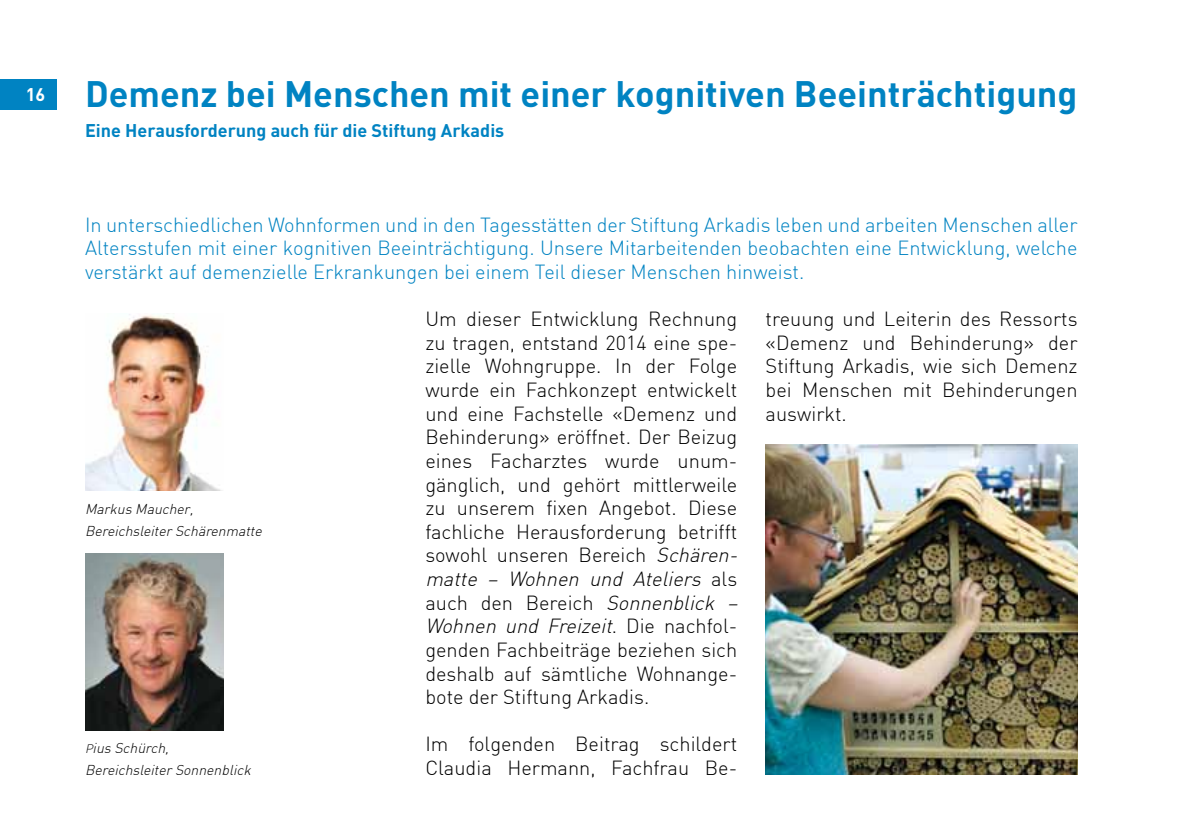
<style>
.page{position:relative;width:1191px;height:840px;background:#fff}
.page>*{position:absolute;margin:0;border:0;box-sizing:border-box;transform-origin:0 0}
.t1{font:700 36px "DIN";color:#0083c2}
.t2{font:300 20px/23.6px "DIN";color:#000}
.t3{font:300 20px/23.6px "DIN";color:#0083c2;text-align:justify}
.t4{font:700 18px "DIN";color:#0083c2}
.t5{font:700 18px "DIN";color:#fff}
.t6{font:italic 300 14px/22px "DIN";color:#000}
.s1{font-size:12px}
.s2{font-style:italic}
</style>
<div class="page">
<img style="left:85px;top:313px;width:135px;height:177px">
<img style="left:85px;top:553px;width:139px;height:177px">
<img style="left:765px;top:444px;width:312px;height:330px">
<div style="left:0;top:79px;width:57px;height:31px;background:#0083c2"></div>
<p class="t5" style="left:26px;top:83px;width:21px">16</p>
<h1 class="t1" style="left:85px;top:70px;width:994px">Demenz bei Menschen mit einer kognitiven Beeinträchtigung</h1>
<p class="t4" style="left:85px;top:119px;width:421px">Eine Herausforderung auch für die Stiftung Arkadis</p>
<p class="t3" style="left:85px;top:212px;width:994px">In unterschiedlichen Wohnformen und in den Tagesstätten der Stiftung Arkadis leben und arbeiten Menschen aller Altersstufen mit einer kognitiven Beeinträchtigung. Unsere Mitarbeitenden beobachten eine Entwicklung, welche verstärkt auf demenzielle Erkrankungen bei einem Teil dieser Menschen hinweist.</p>
<p class="t6" style="left:85px;top:497px;width:182px">Markus Maucher,<br>BereichsleiterSchärenmatte</p>
<p class="t6" style="left:85px;top:736px;width:171px"><span class="s1">P</span>ius Schürch,<br>BereichsleiterSonnenblick</p>
<p class="t2" style="left:425px;top:307px;width:318px">Um dieser Entwicklung Rechnung zu tragen, entstand 2014 eine spe&shy;zielle Wohngruppe. In der Folge wurde ein Fachkonzept entwickelt und eine Fachstelle «Demenz und<br>Behinderung» eröffnet. Der Beizug eines Facharztes wurde unum&shy;gänglich, und gehört mittlerweile zu unserem fixen Angebot. Diese fachliche Herausforderung betrifft sowohl unseren Bereich <span class="s2">Schären&shy;matte – Wohnen und Ateliers</span> a l s auch den Bereich <span class="s2">Sonnenblick –<br>Wohnen und Freizeit</span>. D i e n a c h fo l - genden Fachbeiträge beziehen sich deshalb auf sämtliche Wohnange&shy;bote der Stiftung Arkadis.</p>
<p class="t2" style="left:425px;top:731px;width:313px">Im folgenden Beitrag schildert<br>Claudia Hermann, Fachfrau Be-</p>
<p class="t2" style="left:765px;top:307px;width:313px;text-align:justify">treuung und Leiterin des Ressorts «Demenz und Behinderung» der Stiftung Arkadis, wie sich Demenz bei Menschen mit Behinderungen auswirkt.</p>
</div>
